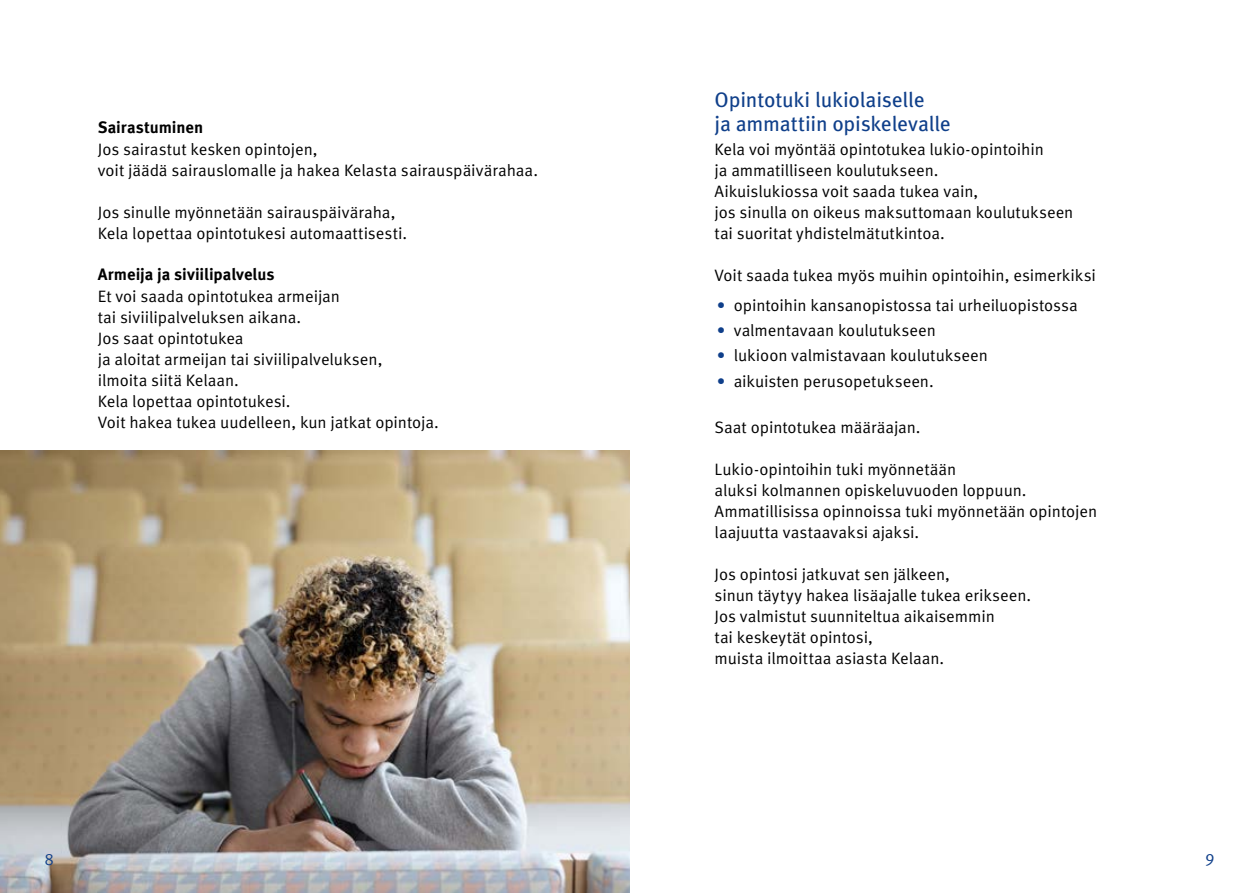
<style>
.page{position:relative;width:1259px;height:893px;background:#fff}
.page>*{position:absolute;margin:0;border:0;box-sizing:border-box;transform-origin:0 0}
.H2_otsikko{font:21px/24px "Meta Pro";letter-spacing:-.01em;color:#0f3f8a}
.Body_copy{font:16.5px/21px "Meta Pro Norm";letter-spacing:-.005em;color:#000}
.Bulletpoints{font:16.5px "Meta Pro Norm";letter-spacing:-.005em;color:#000}
.H3_otsikko{font:700 16.5px "Meta Pro";letter-spacing:-.005em;color:#000}
.t1{font:16.5px "Meta Pro Norm";color:#0f3f8a}
.s1{color:#0f3f8a}
</style>
<div class="page">
<img style="left:0;top:451px;width:629px;height:442px">
<h3 class="H3_otsikko" style="left:98px;top:114px;width:107px">Sairastuminen</h3>
<p class="Body_copy" style="left:98px;top:138px;width:221px">Jos sairastut kesken opintojen,</p>
<p class="Body_copy" style="left:98px;top:159px;width:442px">voit jäädä sairauslomalle ja hakea Kelasta sairauspäivärahaa.</p>
<p class="Body_copy" style="left:98px;top:201px;width:299px">Jos sinulle myönnetään sairauspäiväraha,</p>
<p class="Body_copy" style="left:98px;top:222px;width:311px">Kela lopettaa opintotukesi automaattisesti.</p>
<h3 class="H3_otsikko" style="left:98px;top:261px;width:178px">Armeija ja siviilipalvelus</h3>
<p class="Body_copy" style="left:98px;top:285px;width:244px">Et voi saada opintotukea armeijan</p>
<p class="Body_copy" style="left:98px;top:306px;width:205px">tai siviilipalveluksen aikana.</p>
<p class="Body_copy" style="left:98px;top:327px;width:147px">Jos saat opintotukea</p>
<p class="Body_copy" style="left:98px;top:348px;width:286px">ja aloitat armeijan tai siviilipalveluksen,</p>
<p class="Body_copy" style="left:98px;top:369px;width:143px">ilmoita siitä Kelaan.</p>
<p class="Body_copy" style="left:98px;top:390px;width:194px">Kela lopettaa opintotukesi.</p>
<p class="Body_copy" style="left:98px;top:411px;width:343px">Voit hakea tukea uudelleen, kun jatkat opintoja.</p>
<h2 class="H2_otsikko" style="left:714px;top:87px;width:238px">Opintotuki lukiolaiselle<br>ja ammattiin opiskelevalle</h2>
<p class="Body_copy" style="left:714px;top:138px;width:331px">Kela voi myöntää opintotukea lukio-opintoihin ja ammatilliseen koulutukseen.</p>
<p class="Body_copy" style="left:714px;top:180px;width:265px">Aikuislukiossa voit saada tukea vain,</p>
<p class="Body_copy" style="left:714px;top:201px;width:360px">jos sinulla on oikeus maksuttomaan koulutukseen</p>
<p class="Body_copy" style="left:714px;top:222px;width:232px">tai suoritat yhdistelmätutkintoa.</p>
<p class="Body_copy" style="left:714px;top:264px;width:383px">Voit saada tukea myös muihin opintoihin, esimerkiksi</p>
<p class="Bulletpoints" style="left:716px;top:293px;width:363px"><span class="s1">•</span> opintoihin kansanopistossa tai urheiluopistossa</p>
<p class="Bulletpoints" style="left:716px;top:318px;width:221px"><span class="s1">•</span> valmentavaan koulutukseen</p>
<p class="Bulletpoints" style="left:716px;top:343px;width:273px"><span class="s1">•</span> lukioon valmistavaan koulutukseen</p>
<p class="Bulletpoints" style="left:716px;top:369px;width:219px"><span class="s1">•</span> aikuisten perusopetukseen.</p>
<p class="Body_copy" style="left:714px;top:416px;width:208px">Saat opintotukea määräajan.</p>
<p class="Body_copy" style="left:714px;top:458px;width:243px">Lukio-opintoihin tuki myönnetään</p>
<p class="Body_copy" style="left:714px;top:479px;width:313px">aluksi kolmannen opiskeluvuoden loppuun.</p>
<p class="Body_copy" style="left:714px;top:500px;width:384px">Ammatillisissa opinnoissa tuki myönnetään opintojen laajuutta vastaavaksi ajaksi.</p>
<p class="Body_copy" style="left:714px;top:563px;width:237px">Jos opintosi jatkuvat sen jälkeen,</p>
<p class="Body_copy" style="left:714px;top:584px;width:318px">sinun täytyy hakea lisäajalle tukea erikseen.</p>
<p class="Body_copy" style="left:714px;top:605px;width:282px">Jos valmistut suunniteltua aikaisemmin tai keskeytät opintosi,</p>
<p class="Body_copy" style="left:714px;top:647px;width:231px">muista ilmoittaa asiasta Kelaan.</p>
<p class="t1" style="left:44px;top:847px;width:11px">8</p>
<p class="t1" style="left:1205px;top:847px;width:11px">9</p>
</div>
